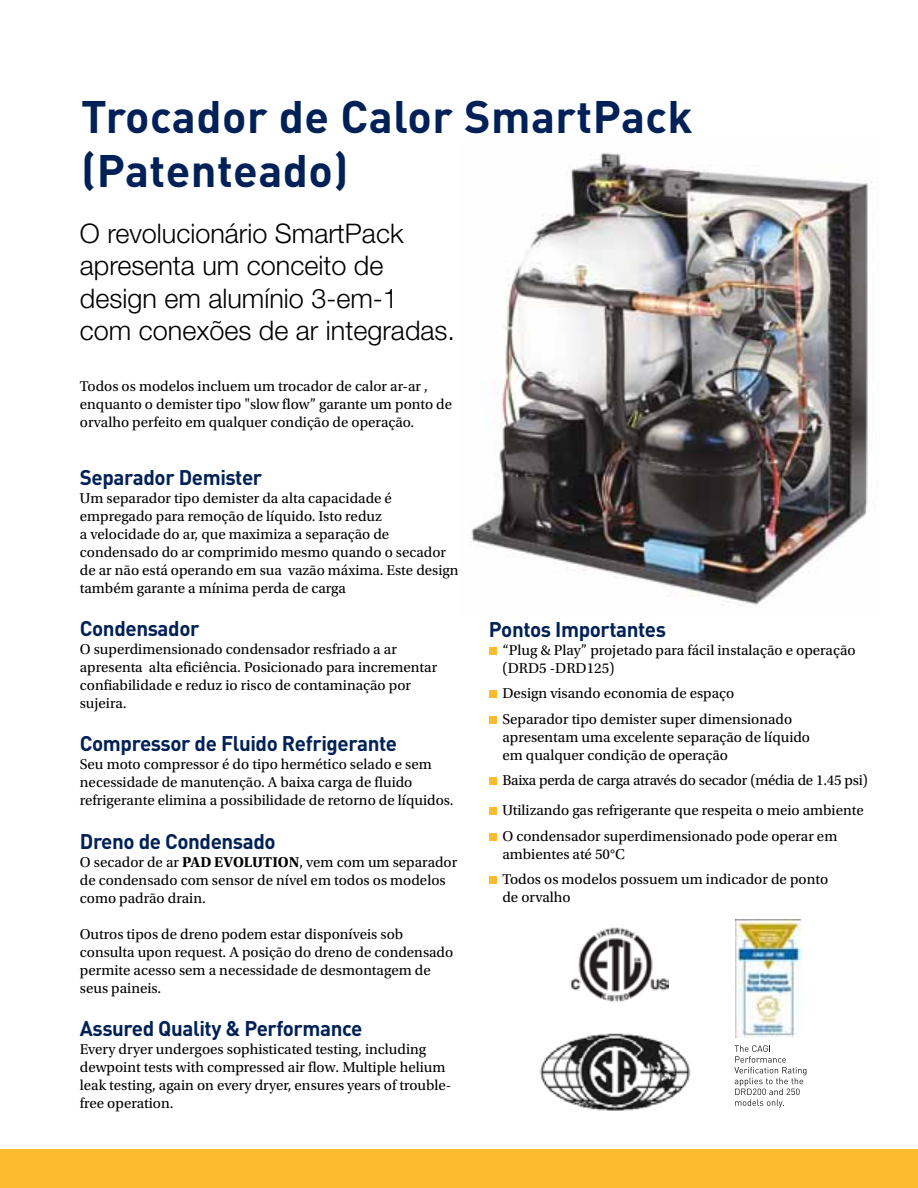
<style>
.page{position:relative;width:918px;height:1188px;background:#fff}
.page>*{position:absolute;margin:0;border:0;box-sizing:border-box;transform-origin:0 0}
.t1{font:700 45px/54px "DINOT";letter-spacing:.01em;color:#002157}
.t2{font:300 27px/32.4px "Helvetica Neue LT Std";color:#000}
.t3{font:700 21px "DINOT";letter-spacing:-.02em;color:#002157}
.t4{font:15px/18px "Utopia Std";color:#000}
.s1{font-weight:700}
</style>
<div class="page">
<div style="left:0;top:1150px;width:918px;height:38px;background:#fdbb30"></div>
<img style="left:570px;top:927px;width:99px;height:75px">
<img style="left:736px;top:920px;width:64px;height:118px">
<svg style="left:734px;top:1045px;width:72px;height:63px"></svg>
<img style="left:540px;top:1033px;width:151px;height:78px">
<div style="left:489px;top:647px;width:8px;height:8px;background:#fdbb30"></div>
<div style="left:489px;top:690px;width:8px;height:8px;background:#fdbb30"></div>
<div style="left:489px;top:716px;width:8px;height:8px;background:#fdbb30"></div>
<div style="left:489px;top:777px;width:8px;height:8px;background:#fdbb30"></div>
<div style="left:489px;top:807px;width:8px;height:8px;background:#fdbb30"></div>
<div style="left:489px;top:833px;width:8px;height:8px;background:#fdbb30"></div>
<div style="left:489px;top:876px;width:8px;height:8px;background:#fdbb30"></div>
<img style="left:470px;top:152px;width:402px;height:455px">
<h1 class="t1" style="left:81px;top:88px;width:613px">Trocador de Calor SmartPack (Patenteado)</h1>
<h2 class="t2" style="left:80px;top:217px;width:377px">O revolucionário SmartPack apresenta um conceito de design em alumínio 3-em-1 com conexões de ar integradas.</h2>
<p class="t4" style="left:80px;top:377px;width:374px">Todos os modelos incluem um trocador de calor ar-ar , enquanto o demister tipo "slow flow” garante um ponto de orvalho perfeito em qualquer condição de operação.</p>
<h3 class="t3" style="left:80px;top:463px;width:184px">Separador Demister</h3>
<p class="t4" style="left:80px;top:489px;width:380px">Um separador tipo demister da alta capacidade é empregado para remoção de líquido. Isto reduz<br>a velocidade do ar, que maximiza a separação de condensado do ar comprimido mesmo quando o secador de ar não está operando em sua vazão máxima. Este design também garante a mínima perda de carga</p>
<h3 class="t3" style="left:80px;top:614px;width:121px">Condensador</h3>
<p class="t4" style="left:80px;top:641px;width:359px">O superdimensionado condensador resfriado a ar apresenta alta eficiência. Posicionado para incrementar confiabilidade e reduz io risco de contaminação por sujeira.</p>
<h3 class="t3" style="left:80px;top:729px;width:319px">Compressor de Fluido Refrigerante</h3>
<p class="t4" style="left:80px;top:756px;width:375px">Seu moto compressor é do tipo hermético selado e sem necessidade de manutenção. A baixa carga de fluido refrigerante elimina a possibilidade de retorno de líquidos.</p>
<h3 class="t3" style="left:80px;top:827px;width:197px">Dreno de Condensado</h3>
<p class="t4" style="left:80px;top:853px;width:379px">O secador de ar <span class="s1">PAD EVOLUTION</span>, vem com um separador de condensado com sensor de nível em todos os modelos como padrão drain.</p>
<p class="t4" style="left:80px;top:925px;width:375px">Outros tipos de dreno podem estar disponíveis sob consulta upon request. A posição do dreno de condensado permite acesso sem a necessidade de desmontagem de seus paineis.</p>
<h3 class="t3" style="left:80px;top:1014px;width:284px">Assured Quality &amp; Performance</h3>
<p class="t4" style="left:80px;top:1040px;width:373px">Every dryer undergoes sophisticated testing, including dewpoint tests with compressed air flow. Multiple helium leak testing, again on every dryer, ensures years of trouble&shy;free operation.</p>
<h3 class="t3" style="left:489px;top:615px;width:179px">Pontos Importantes</h3>
<p class="t4" style="left:502px;top:641px;width:355px">“Plug &amp; Play” projetado para fácil instalação e operação (DRD5 -DRD125)</p>
<p class="t4" style="left:502px;top:681px;width:291px;line-height:25.5px">Design visando economia de espaço<br>Separador tipo demister super dimensionado</p>
<p class="t4" style="left:502px;top:728px;width:309px">apresentam uma excelente separação de líquido em qualquer condição de operação</p>
<p class="t4" style="left:502px;top:766px;width:367px;line-height:30px">Baixa perda de carga através do secador (média de 1.45 psi)<br>Utilizando gas refrigerante que respeita o meio ambiente</p>
<p class="t4" style="left:502px;top:827px;width:336px">O condensador superdimensionado pode operar em ambientes até 50°C</p>
<p class="t4" style="left:502px;top:871px;width:327px">Todos os modelos possuem um indicador de ponto de orvalho</p>
</div>
